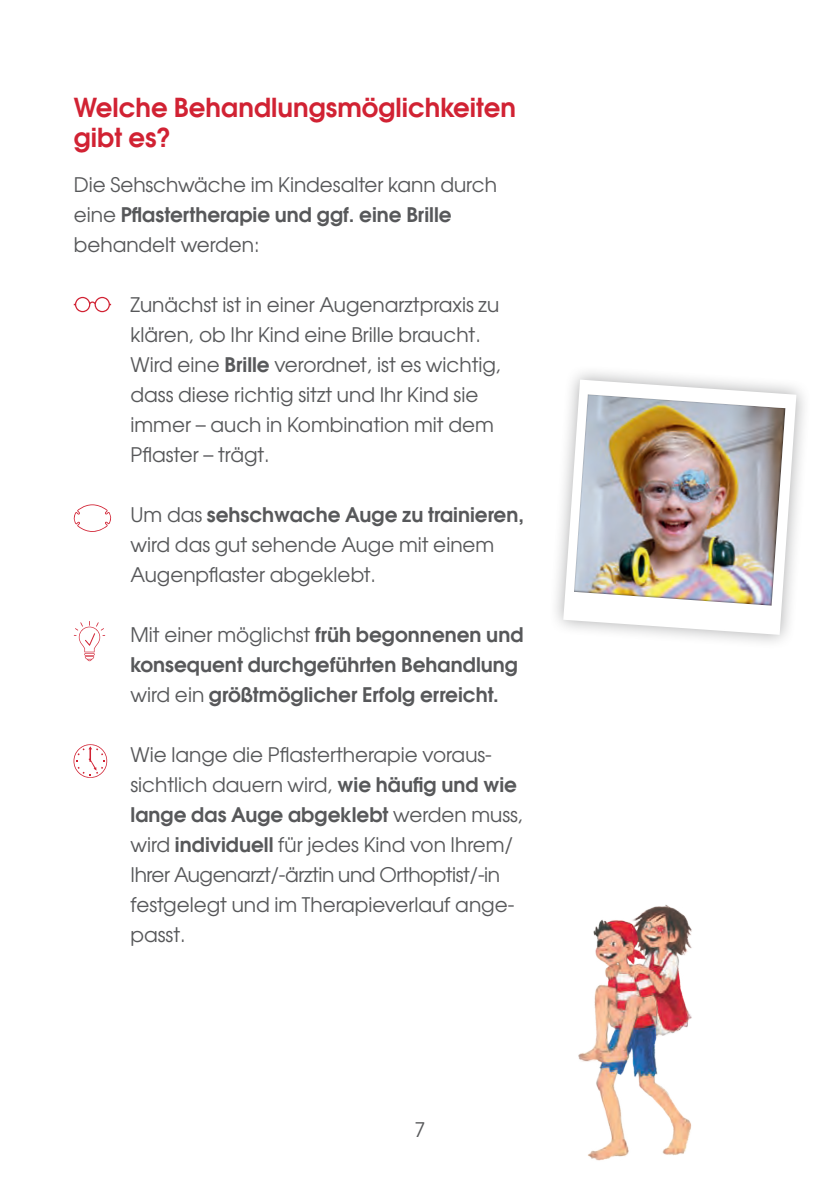
<style>
.page{position:relative;width:840px;height:1191px;background:#fff}
.page>*{position:absolute;margin:0;border:0;box-sizing:border-box;transform-origin:0 0}
.t1{font:26px/30px "Avant Garde Gothic ITC Dm";color:#d12233}
.t2{font:20px/30px "Avant Garde Gothic ITC";color:#57585a}
.t3{font:20px/30px "Avant Garde Gothic ITC Dm";color:#57585a}
.s1{font-family:"Avant Garde Gothic ITC Dm"}
.s2{font-family:"Avant Garde Gothic ITC"}
</style>
<div class="page">
<svg style="left:74px;top:297px;width:37px;height:15px"></svg>
<svg style="left:73px;top:504px;width:39px;height:28px"></svg>
<svg style="left:74px;top:621px;width:31px;height:40px"></svg>
<svg style="left:73px;top:744px;width:34px;height:34px"></svg>
<div style="left:548px;top:365px;width:263px;height:285px;background:#57585a;opacity:.5"></div>
<svg style="left:562px;top:378px;width:235px;height:258px"></svg>
<img style="left:571px;top:394px;width:216px;height:215px">
<img style="left:578px;top:904px;width:114px;height:257px">
<p class="t1" style="left:74px;top:92px;width:443px">Welche Behandlungsmöglichkeiten gibt es?</p>
<p class="t2" style="left:74px;top:170px;width:424px">Die Sehschwäche im Kindesalter kann durch eine <span class="s1">Pflastertherapie und ggf. eine Brille </span>behandelt werden:</p>
<p class="t2" style="left:130px;top:290px;width:372px">Zunächst ist in einer Augenarztpraxis zu klären, ob Ihr Kind eine Brille braucht.<br>Wird eine <span class="s1">Brille</span> verordnet, ist es wichtig, dass diese richtig sitzt und Ihr Kind sie immer – auch in Kombination mit dem Pflaster – trägt.</p>
<p class="t2" style="left:130px;top:500px;width:395px">Um das <span class="s1">sehschwache Auge zu trainieren, </span>wird das gut sehende Auge mit einem<br>Augenpflaster abgeklebt.</p>
<p class="t3" style="left:130px;top:620px;width:394px"><span class="s2">Mit einer möglichst</span> früh begonnenen und konsequent durchgeführten Behandlung <span class="s2">wird ein</span> größtmöglicher Erfolg erreicht.</p>
<p class="t2" style="left:130px;top:740px;width:394px">Wie lange die Pflastertherapie voraus&shy;sichtlich dauern wird, <span class="s1">wie häufig und wie lange das Auge abgeklebt</span> werden muss, wird <span class="s1">individuell</span> für jedes Kind von Ihrem/ Ihrer Augenarzt/-ärztin und Orthoptist/-in festgelegt und im Therapieverlauf ange&shy;passt.</p>
<p class="t2" style="left:414px;top:1115px;width:13px">7</p>
</div>
